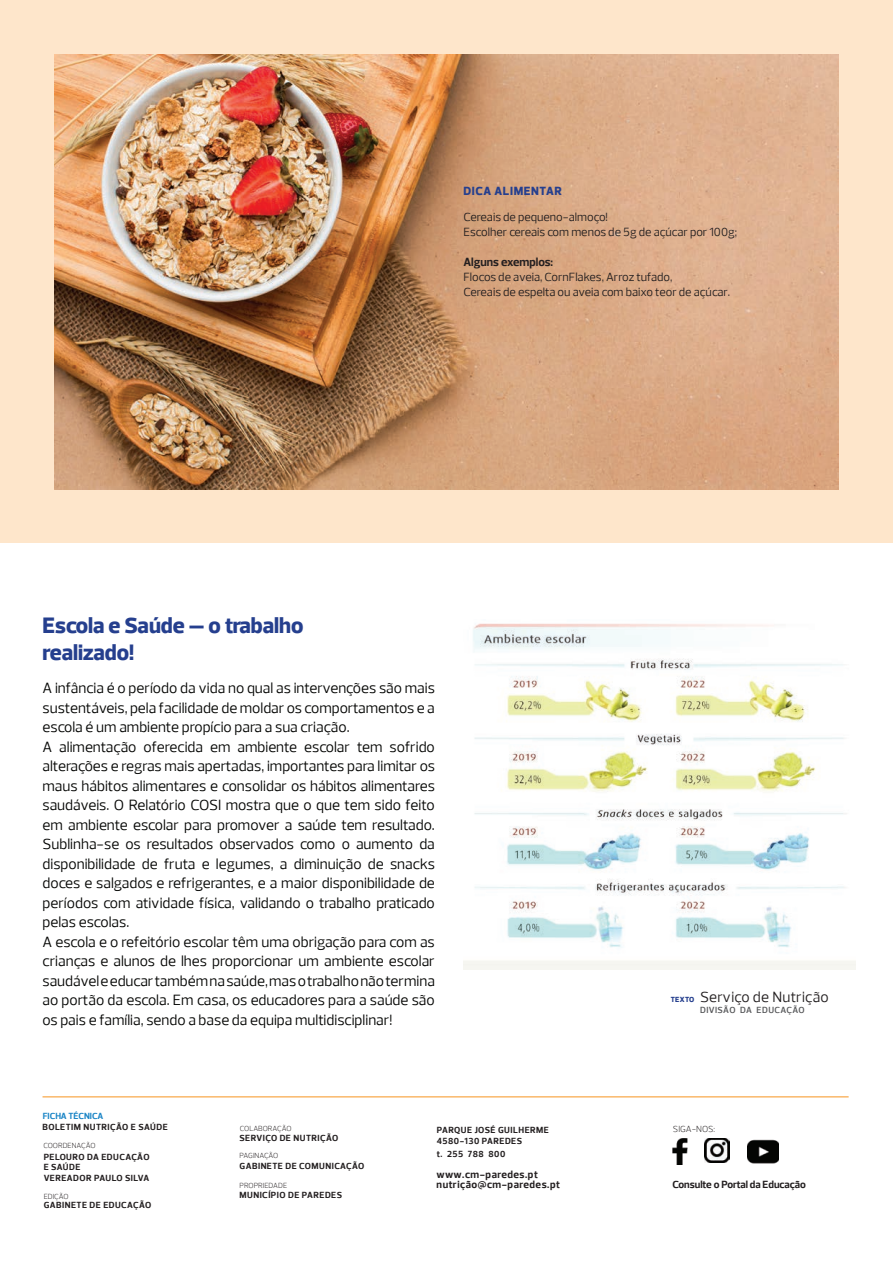
<style>
.page{position:relative;width:893px;height:1263px;background:#fff}
.page>*{position:absolute;margin:0;border:0;box-sizing:border-box;transform-origin:0 0}
.t1{font:700 expanded 22.5px/27px "Prelo";color:#253f8e}
.t2{font:15px/19.5px "Prelo";color:#040503}
.t3{font:15px "Prelo";letter-spacing:.02em;color:#231f20}
.t4{font:12px/15px "Prelo";color:#231f20}
.t5{font:700 12px "Prelo";color:#231f20}
.t6{font:700 expanded 12px "Prelo";letter-spacing:.05em;color:#253f8e}
.t7{font:700 10.5px/10.1px "Prelo";letter-spacing:.05em;color:#231f20}
.t8{font:700 10.5px "Prelo";letter-spacing:.01em;color:#231f20}
.t9{font:700 9px/10.8px "Prelo";letter-spacing:.05em;color:#231f20}
.t10{font:600 9px "Prelo";letter-spacing:.04em;color:#57585a}
.t11{font:700 9px "Prelo";color:#1b85c6}
.t12{font:300 9px "Prelo";letter-spacing:-.005em;color:#231f20}
.t13{font:300 7.5px "Prelo";letter-spacing:-.005em;color:#231f20}
.s1{font-weight:700;font-stretch:expanded;font-size:7.5px;color:#253f8e}
</style>
<div class="page">
<div style="left:0;top:0;width:893px;height:542px;background:#fee6cb"></div>
<hr style="left:43px;top:1096px;width:806px;height:1px;background:#f79420">
<img style="left:54px;top:54px;width:785px;height:435px">
<img style="left:673px;top:1138px;width:15px;height:26px">
<img style="left:704px;top:1138px;width:25px;height:25px">
<img style="left:747px;top:1139px;width:32px;height:25px">
<img style="left:463px;top:623px;width:392px;height:346px">
<p class="t6" style="left:464px;top:183px;width:100px">DICA ALIMENTAR</p>
<p class="t4" style="left:463px;top:209px;width:275px">Cereais de pequeno-almoço!<br>Escolher cereais com menos de 5g de açúcar por 100g;</p>
<p class="t5" style="left:463px;top:254px;width:91px">Alguns exemplos:</p>
<p class="t4" style="left:463px;top:269px;width:268px">Flocos de aveia, CornFlakes, Arroz tufado,<br>Cereais de espelta ou aveia com baixo teor de açúcar.</p>
<h1 class="t1" style="left:43px;top:612px;width:262px">Escola e Saúde – o trabalho realizado!</h1>
<p class="t2" style="left:43px;top:679px;width:394px">A infância é o período da vida no qual as intervenções são mais sustentáveis, pela facilidade de moldar os comportamentos e a escola é um ambiente propício para a sua criação.<br>A alimentação oferecida em ambiente escolar tem sofrido alterações e regras mais apertadas, importantes para limitar os maus hábitos alimentares e consolidar os hábitos alimentares saudáveis. O Relatório COSI mostra que o que tem sido feito em ambiente escolar para promover a saúde tem resultado.<br>Sublinha-se os resultados observados como o aumento da disponibilidade de fruta e legumes, a diminuição de snacks doces e salgados e refrigerantes, e a maior disponibilidade de períodos com atividade física, validando o trabalho praticado pelas escolas.<br>A escola e o refeitório escolar têm uma obrigação para com as crianças e alunos de lhes proporcionar um ambiente escolar saudável e educar também na saúde, mas o trabalho não termina ao portão da escola. Em casa, os educadores para a saúde são os pais e família, sendo a base da equipa multidisciplinar!</p>
<p class="t3" style="left:671px;top:988px;width:160px"><span class="s1">TEXTO</span> Serviço de Nutrição</p>
<p class="t10" style="left:700px;top:1005px;width:106px">DIVISÃO DA EDUCAÇÃO</p>
<p class="t11" style="left:43px;top:1111px;width:62px">FICHA TÉCNICA</p>
<p class="t9" style="left:44px;top:1151px;width:107px">PELOURO DA EDUCAÇÃO<br>E SAÚDE<br>VEREADOR PAULO SILVA</p>
<p class="t9" style="left:43px;top:1122px;width:127px">BOLETIM NUTRIÇÃO E SAÚDE</p>
<p class="t12" style="left:673px;top:1123px;width:44px">SIGA-NOS:</p>
<p class="t9" style="left:240px;top:1161px;width:126px">GABINETE DE COMUNICAÇÃO</p>
<p class="t13" style="left:240px;top:1124px;width:53px">COLABORAÇÃO</p>
<p class="t9" style="left:437px;top:1124px;width:114px">PARQUE JOSÉ GUILHERME<br>4580-130 PAREDES</p>
<p class="t9" style="left:240px;top:1133px;width:100px">SERVIÇO DE NUTRIÇÃO</p>
<p class="t13" style="left:43px;top:1140px;width:54px">COORDENAÇÃO</p>
<p class="t9" style="left:437px;top:1148px;width:70px">t. 255 788 800</p>
<p class="t7" style="left:437px;top:1170px;width:125px">www.cm-paredes.pt nutrição@cm-paredes.pt</p>
<p class="t8" style="left:672px;top:1178px;width:135px">Consulte o Portal da Educação</p>
<p class="t13" style="left:240px;top:1151px;width:40px">PAGINAÇÃO</p>
<p class="t13" style="left:240px;top:1180px;width:49px">PROPRIEDADE</p>
<p class="t9" style="left:240px;top:1190px;width:104px">MUNICÍPIO DE PAREDES</p>
<p class="t13" style="left:44px;top:1191px;width:26px">EDIÇÃO</p>
<p class="t9" style="left:44px;top:1200px;width:109px">GABINETE DE EDUCAÇÃO</p>
</div>
